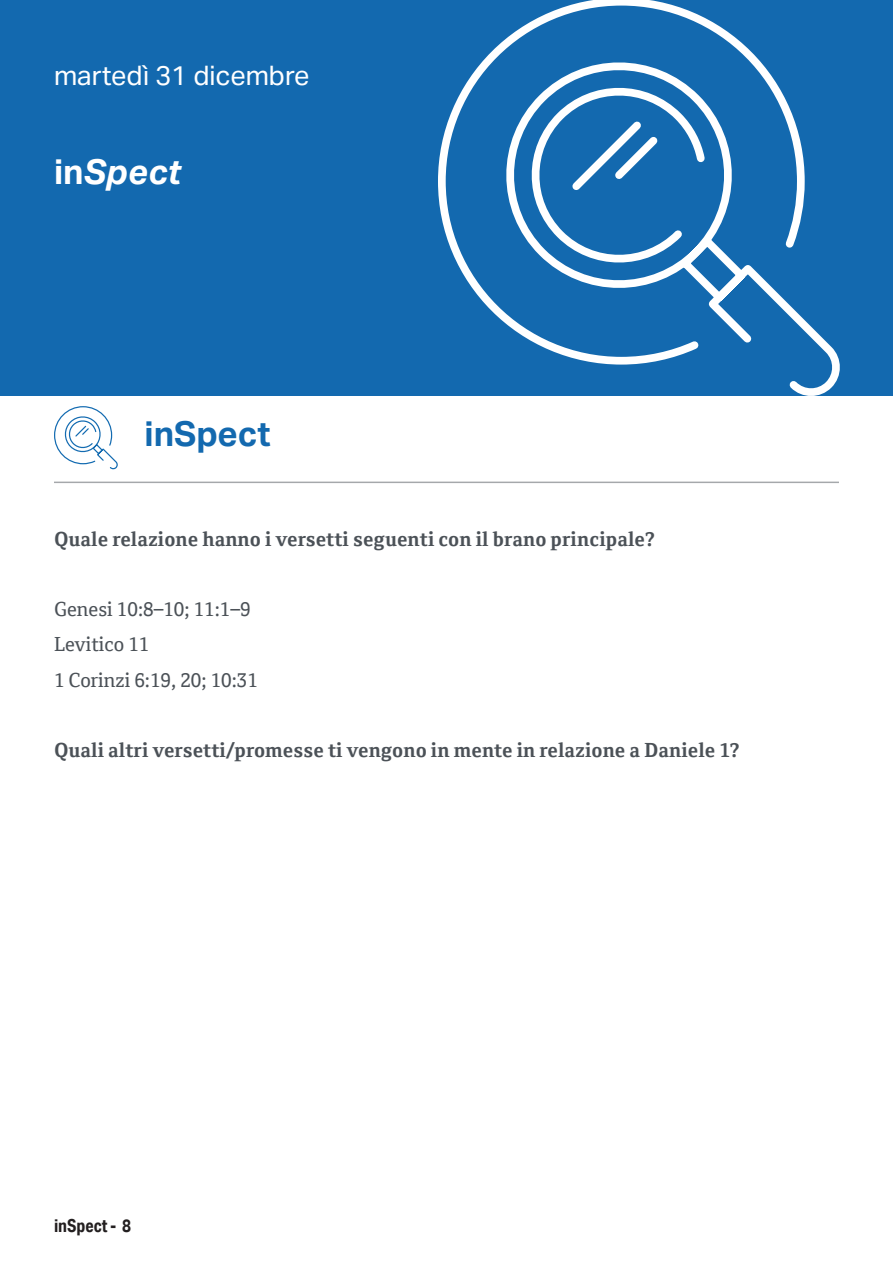
<style>
.page{position:relative;width:893px;height:1263px;background:#fff}
.page>*{position:absolute;margin:0;border:0;box-sizing:border-box;transform-origin:0 0}
.tit-sezione{font:700 34.5px "Aktiv Grotesk";color:#1369af}
.t1{font:italic 700 34.5px "Aktiv Grotesk";color:#fff}
.t2{font:27px "Aktiv Grotesk";color:#fff}
.t3{font:700 19.5px "Cordale W01";color:#4b5157}
.t4{font:19.5px "Cordale";color:#4b5157}
.t5{font:700 18px "Aktiv Grotesk Cd";color:#231f20}
.s1{font-style:normal}
</style>
<div class="page">
<div style="left:0;top:0;width:893px;height:395px;background:#1369af"></div>
<svg style="left:438px;top:0;width:402px;height:395px"></svg>
<hr style="left:54px;top:482px;width:785px;height:1px;background:#4b5157">
<svg style="left:54px;top:406px;width:64px;height:63px"></svg>
<p class="t2" style="left:54px;top:59px;width:257px">martedì 31 dicembre</p>
<p class="t1" style="left:54px;top:151px;width:128px"><span class="s1">in</span>Spect</p>
<p class="tit-sezione" style="left:144px;top:414px;width:128px">inSpect</p>
<p class="t3" style="left:54px;top:526px;width:603px">Quale relazione hanno i versetti seguenti con il brano principale?</p>
<p class="t4" style="left:54px;top:598px;width:198px">Genesi 10:8–10; 11:1–9</p>
<p class="t4" style="left:54px;top:633px;width:97px">Levitico 11</p>
<p class="t4" style="left:54px;top:668px;width:205px">1 Corinzi 6:19, 20; 10:31</p>
<p class="t3" style="left:54px;top:738px;width:688px">Quali altri versetti/promesse ti vengono in mente in relazione a Daniele 1?</p>
<p class="t5" style="left:54px;top:1215px;width:79px">inSpect - 8</p>
</div>
